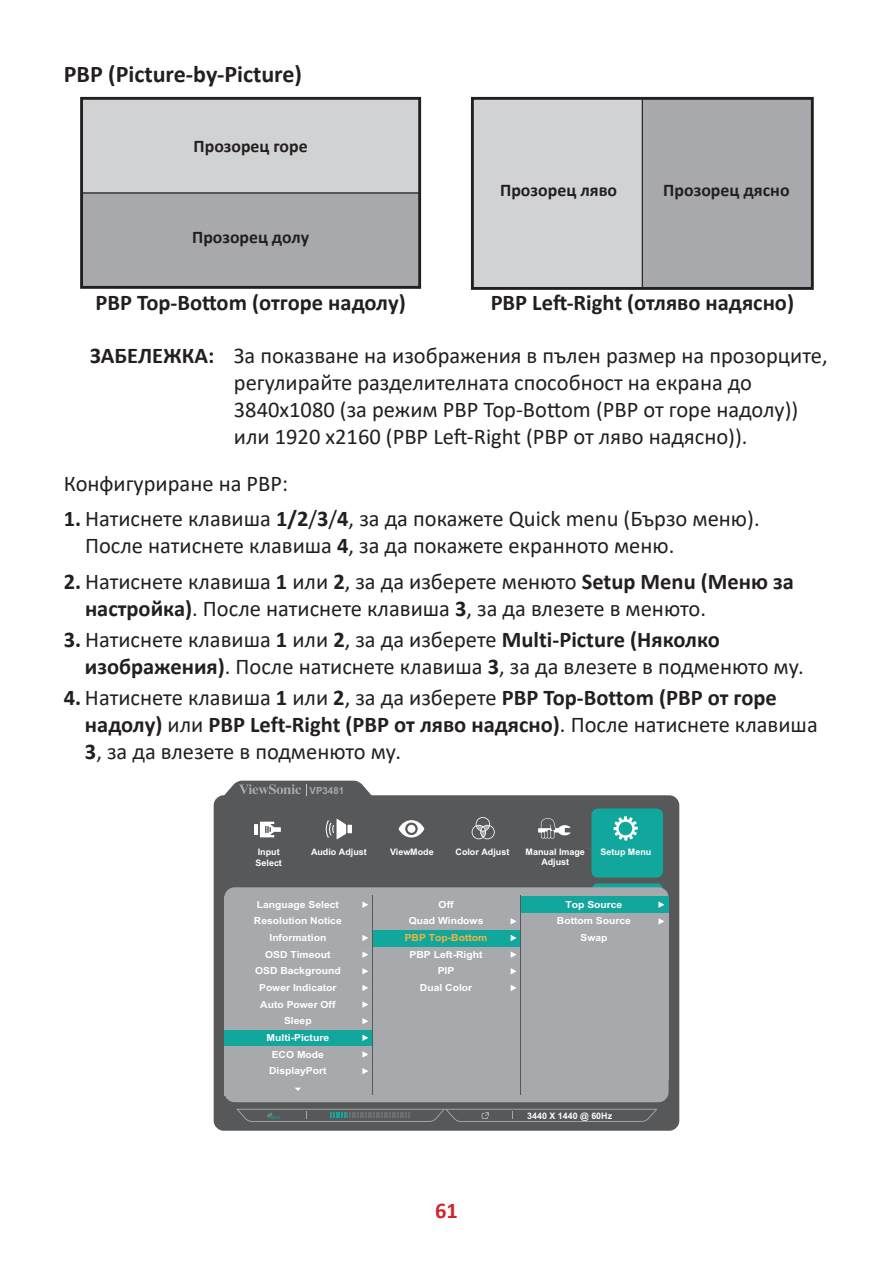
<style>
.page{position:relative;width:893px;height:1263px;background:#fff}
.page>*{position:absolute;margin:0;border:0;box-sizing:border-box;transform-origin:0 0}
.t1{font:700 24px "Calibri";color:#231f20}
.t2{font:22.5px/27px "Calibri";color:#231f20}
.t3{font:700 22.5px "Calibri";color:#231f20}
.t4{font:700 22.5px "Calibri";color:#d1232a}
.t5{font:700 17.85px "Calibri";color:#231f20}
.t6{font:700 17.7px "Calibri";color:#231f20}
.t7{font:700 9.75px/16.6px "Arial";color:#fff;text-align:center;scale:1.06 1}
.t8{font:700 9.75px "Arial";color:#fbb03f;scale:1.06 1}
.t9{font:700 9.75px "Arial";color:#a8a9ad}
.t10{font:700 9px/10.8px "Arial";color:#fff}
.t11{font:700 8.85px "Arial";color:#fff}
.s1{font-weight:700}
</style>
<div class="page">
<div style="left:82px;top:193px;width:338px;height:94px;background:#a8a9ad"></div>
<div style="left:82px;top:98px;width:338px;height:95px;background:#d1d2d4"></div>
<div style="left:81px;top:98px;width:339px;height:95px;border:1px solid #231f20"></div>
<div style="left:80px;top:97px;width:341px;height:192px;border:3px solid #231f20"></div>
<div style="left:472px;top:98px;width:171px;height:191px;background:#d1d2d4"></div>
<div style="left:642px;top:98px;width:171px;height:191px;background:#a8a9ad;border:1px solid #231f20"></div>
<div style="left:471px;top:97px;width:343px;height:193px;border:3px solid #231f20"></div>
<div style="left:214px;top:795px;width:465px;height:336px;background:#57585a;border-radius:10px"></div>
<svg style="left:592px;top:883px;width:71px;height:5px"></svg>
<div style="left:224px;top:887px;width:445px;height:215px;background:#a8a9ad;border-radius:10px"></div>
<div style="left:591px;top:808px;width:72px;height:70px;background:#12a79d;border-radius:7px"></div>
<svg style="left:362px;top:985px;width:6px;height:6px"></svg>
<svg style="left:362px;top:968px;width:6px;height:6px"></svg>
<svg style="left:362px;top:951px;width:6px;height:7px"></svg>
<svg style="left:362px;top:935px;width:6px;height:6px"></svg>
<svg style="left:362px;top:901px;width:6px;height:7px"></svg>
<div style="left:224px;top:1079px;width:148px;height:17px;background:#a8a9ad"></div>
<svg style="left:362px;top:1068px;width:6px;height:6px"></svg>
<svg style="left:362px;top:1051px;width:6px;height:7px"></svg>
<div style="left:224px;top:1029px;width:148px;height:17px;background:#12a79d"></div>
<svg style="left:362px;top:1035px;width:6px;height:6px"></svg>
<svg style="left:362px;top:1018px;width:6px;height:6px"></svg>
<svg style="left:362px;top:1001px;width:6px;height:7px"></svg>
<svg style="left:236px;top:1109px;width:422px;height:13px"></svg>
<svg style="left:219px;top:781px;width:157px;height:16px"></svg>
<svg style="left:511px;top:918px;width:6px;height:6px"></svg>
<svg style="left:511px;top:985px;width:6px;height:6px"></svg>
<svg style="left:511px;top:968px;width:6px;height:6px"></svg>
<svg style="left:511px;top:951px;width:6px;height:7px"></svg>
<div style="left:373px;top:930px;width:147px;height:16px;background:#12a79d"></div>
<svg style="left:511px;top:935px;width:6px;height:6px"></svg>
<svg style="left:658px;top:918px;width:6px;height:6px"></svg>
<div style="left:521px;top:896px;width:148px;height:17px;background:#12a79d"></div>
<svg style="left:658px;top:901px;width:6px;height:7px"></svg>
<hr style="left:520px;top:895px;width:1px;height:200px;background:#57585a">
<hr style="left:372px;top:895px;width:1px;height:200px;background:#57585a">
<svg style="left:295px;top:1088px;width:6px;height:3px"></svg>
<svg style="left:613px;top:816px;width:25px;height:24px"></svg>
<svg style="left:472px;top:817px;width:23px;height:22px"></svg>
<svg style="left:399px;top:820px;width:25px;height:17px"></svg>
<div style="left:407px;top:825px;width:8px;height:8px;background:#fff;border-radius:50%"></div>
<svg style="left:538px;top:818px;width:32px;height:21px"></svg>
<hr style="left:254px;top:824px;width:4px;height:11px;background:#fff">
<svg style="left:260px;top:822px;width:21px;height:15px"></svg>
<div style="left:347px;top:825px;width:5px;height:8px;background:#fff"></div>
<svg style="left:325px;top:819px;width:21px;height:20px"></svg>
<p class="t1" style="left:64px;top:57px;width:240px">PBP (Picture-by-Picture)</p>
<p class="t6" style="left:194px;top:133px;width:115px">Прозорец горе</p>
<p class="t6" style="left:192px;top:224px;width:118px">Прозорец долу</p>
<p class="t5" style="left:500px;top:178px;width:118px">Прозорец ляво</p>
<p class="t5" style="left:663px;top:178px;width:128px">Прозорец дясно</p>
<p class="t3" style="left:95px;top:287px;width:312px">PBP Top-Bottom (отгоре надолу)</p>
<p class="t3" style="left:491px;top:287px;width:305px">PBP Left-Right (отляво надясно)</p>
<p class="t2" style="left:234px;top:341px;width:595px;text-indent:-144px"><span class="s1">ЗАБЕЛЕЖКА:</span> За показване на изображения в пълен размер на прозорците, регулирайте разделителната способност на екрана до 3840x1080 (за режим PBP Top-Bottom (PBP от горе надолу)) или 1920 x2160 (PBP Left-Right (PBP от ляво надясно)).</p>
<p class="t2" style="left:64px;top:469px;width:226px">Конфигуриране на PBP:</p>
<p class="t2" style="left:85px;top:504px;width:676px;text-indent:-21px"><span class="s1">1.</span> Натиснете клавиша <span class="s1">1/2</span>/<span class="s1">3</span>/<span class="s1">4</span>, за да покажете Quick menu (Бързо меню).<br>После натиснете клавиша <span class="s1">4</span>, за да покажете екранното меню.</p>
<p class="t2" style="left:85px;top:567px;width:710px;text-indent:-21px"><span class="s1">2.</span> Натиснете клавиша <span class="s1">1</span> или <span class="s1">2</span>, за да изберете менюто <span class="s1">Setup Menu (Меню за настройка)</span>. После натиснете клавиша <span class="s1">3</span>, за да влезете в менюто.</p>
<p class="t2" style="left:85px;top:625px;width:720px;text-indent:-21px"><span class="s1">3.</span> Натиснете клавиша <span class="s1">1</span> или <span class="s1">2</span>, за да изберете <span class="s1">Multi-Picture (Няколко изображения)</span>. После натиснете клавиша <span class="s1">3</span>, за да влезете в подменюто му.</p>
<p class="t2" style="left:85px;top:684px;width:734px;text-indent:-21px"><span class="s1">4.</span> Натиснете клавиша <span class="s1">1</span> или <span class="s1">2</span>, за да изберете <span class="s1">PBP Top-Bottom (PBP от горе надолу)</span> или <span class="s1">PBP Left-Right (PBP от ляво надясно)</span>. После натиснете клавиша<br><span class="s1">3</span>, за да влезете в подменюто му.</p>
<p class="t9" style="left:310px;top:784px;width:36px">VP3481</p>
<p class="t10" style="left:256px;top:846px;width:28px">Input<br>Select</p>
<p class="t10" style="left:311px;top:846px;width:57px">Audio Adjust</p>
<p class="t10" style="left:390px;top:846px;width:45px">ViewMode</p>
<p class="t10" style="left:456px;top:846px;width:55px">Color Adjust</p>
<p class="t10" style="left:526px;top:846px;width:61px">Manual Image</p>
<p class="t10" style="left:601px;top:846px;width:52px">Setup Menu</p>
<p class="t10" style="left:541px;top:857px;width:29px">Adjust</p>
<p class="t7" style="left:254px;top:896px;width:84px">Language Select<br>Resolution Notice<br>Information<br>OSD Timeout<br>OSD Background<br>Power Indicator<br>Auto Power Off<br>Sleep<br>Multi-Picture<br>ECO Mode<br>DisplayPort</p>
<p class="t7" style="left:409px;top:896px;width:72px">Off<br>Quad Windows</p>
<p class="t8" style="left:405px;top:930px;width:79px">PBP Top-Bottom</p>
<p class="t7" style="left:410px;top:946px;width:70px">PBP Left-Right<br>PIP<br>Dual Color</p>
<p class="t4" style="left:435px;top:1194px;width:24px">61</p>
<p class="t7" style="left:557px;top:896px;width:71px">Top Source<br>Bottom Source<br>Swap</p>
<p class="t11" style="left:527px;top:1109px;width:86px">3440 X 1440 @ 60Hz</p>
</div>
